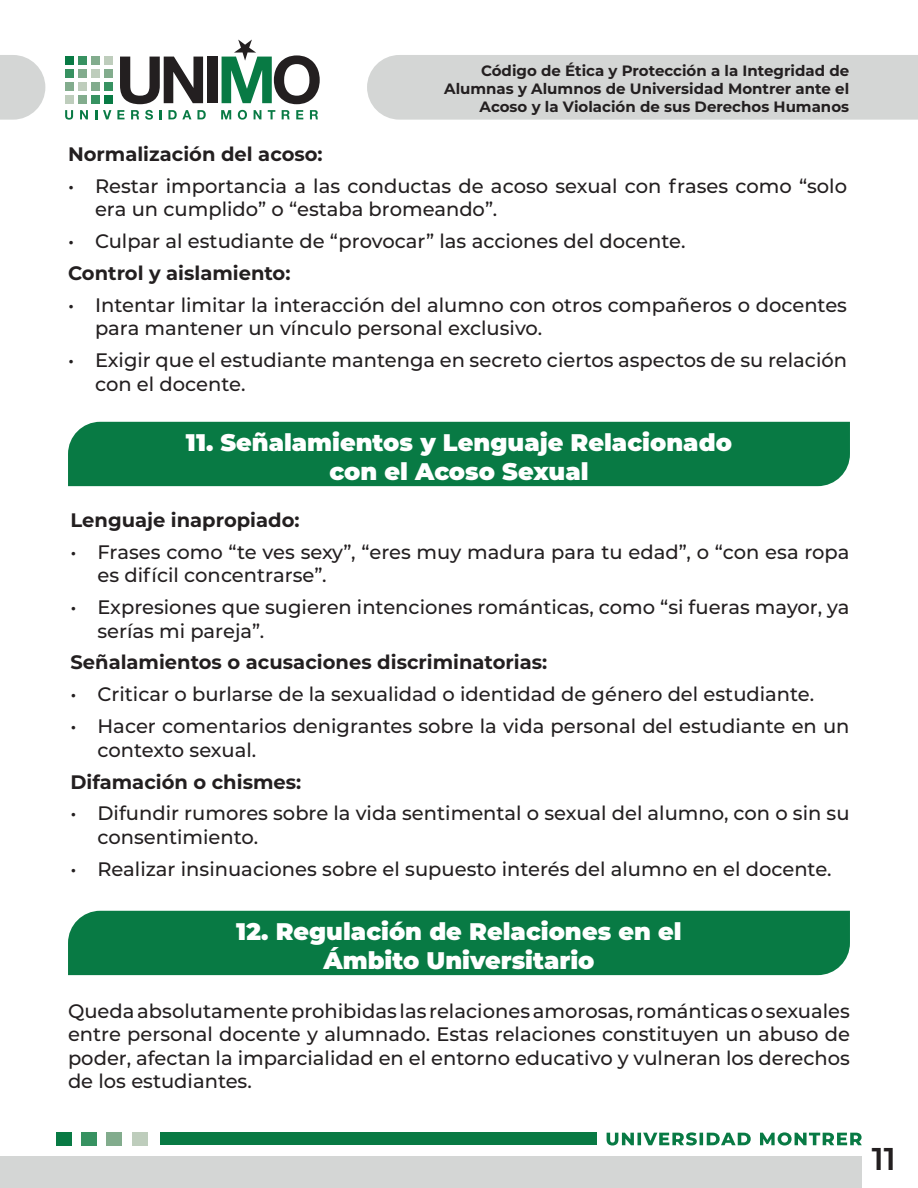
<style>
.page{position:relative;width:918px;height:1188px;background:#fff}
.page>*{position:absolute;margin:0;border:0;box-sizing:border-box;transform-origin:0 0}
.t1{font:600 31.5px "Montserrat";color:#231f20}
.t2{font:900 24px/28.8px "Montserrat";color:#fff;text-align:center}
.t3{font:500 19.5px/23.4px "Montserrat";color:#231f20}
.t4{font:700 19.5px "Montserrat";color:#231f20}
.t5{font:700 15px/18px "Montserrat";color:#231f20;text-align:right}
</style>
<div class="page">
<svg style="left:0;top:55px;width:45px;height:65px;background:#dadcdb"></svg>
<div style="left:367px;top:55px;width:551px;height:65px;background:#d4d6d5"></div>
<div style="left:160px;top:1132px;width:437px;height:13px;background:#087a44"></div>
<div style="left:56px;top:1132px;width:16px;height:14px;background:#087a44"></div>
<div style="left:81px;top:1132px;width:16px;height:14px;background:#379261"></div>
<div style="left:106px;top:1132px;width:16px;height:14px;background:#82ac8d"></div>
<div style="left:132px;top:1132px;width:16px;height:14px;background:#becdbc"></div>
<svg style="left:607px;top:1132px;width:255px;height:14px"></svg>
<div style="left:65px;top:56px;width:8px;height:9px;background:#087a44"></div>
<div style="left:78px;top:56px;width:8px;height:9px;background:#379261"></div>
<div style="left:91px;top:56px;width:8px;height:9px;background:#82ac8d"></div>
<div style="left:104px;top:56px;width:8px;height:9px;background:#becdbc"></div>
<div style="left:65px;top:70px;width:8px;height:8px;background:#379261"></div>
<div style="left:78px;top:70px;width:8px;height:8px;background:#82ac8d"></div>
<div style="left:91px;top:70px;width:8px;height:8px;background:#becdbc"></div>
<div style="left:104px;top:70px;width:8px;height:8px;background:#82ac8d"></div>
<div style="left:65px;top:83px;width:8px;height:8px;background:#82ac8d"></div>
<div style="left:78px;top:83px;width:8px;height:8px;background:#becdbc"></div>
<div style="left:91px;top:83px;width:8px;height:8px;background:#82ac8d"></div>
<div style="left:104px;top:83px;width:8px;height:8px;background:#379261"></div>
<div style="left:65px;top:96px;width:8px;height:8px;background:#becdbc"></div>
<div style="left:78px;top:96px;width:8px;height:8px;background:#82ac8d"></div>
<div style="left:91px;top:96px;width:8px;height:8px;background:#379261"></div>
<div style="left:104px;top:96px;width:8px;height:8px;background:#087a44"></div>
<svg style="left:120px;top:57px;width:83px;height:47px"></svg>
<div style="left:207px;top:57px;width:10px;height:46px;background:#231f20"></div>
<svg style="left:65px;top:110px;width:8px;height:10px"></svg>
<svg style="left:80px;top:110px;width:8px;height:9px"></svg>
<svg style="left:95px;top:110px;width:16px;height:9px"></svg>
<svg style="left:117px;top:110px;width:8px;height:9px"></svg>
<svg style="left:131px;top:110px;width:8px;height:9px"></svg>
<svg style="left:145px;top:110px;width:8px;height:10px"></svg>
<svg style="left:159px;top:110px;width:3px;height:9px"></svg>
<svg style="left:168px;top:110px;width:23px;height:9px"></svg>
<svg style="left:197px;top:110px;width:9px;height:9px"></svg>
<svg style="left:221px;top:110px;width:10px;height:9px"></svg>
<svg style="left:238px;top:110px;width:9px;height:10px"></svg>
<svg style="left:254px;top:110px;width:7px;height:9px"></svg>
<svg style="left:268px;top:110px;width:7px;height:9px"></svg>
<svg style="left:282px;top:110px;width:8px;height:9px"></svg>
<svg style="left:296px;top:110px;width:7px;height:9px"></svg>
<svg style="left:310px;top:110px;width:8px;height:9px"></svg>
<svg style="left:222px;top:40px;width:98px;height:64px"></svg>
<div style="left:0;top:1157px;width:862px;height:31px;background:#d4d6d5"></div>
<div style="left:68px;top:422px;width:782px;height:64px;background:#087a44"></div>
<div style="left:68px;top:911px;width:782px;height:64px;background:#087a44"></div>
<p class="t5" style="left:444px;top:61px;width:407px">Código de Ética y Protección a la Integridad de<br>Alumnas y Alumnos de Universidad Montrer ante el<br>Acoso y la Violación de sus Derechos Humanos</p>
<p class="t4" style="left:68px;top:140px;width:256px">Normalización del acoso:</p>
<p class="t3" style="left:95px;top:174px;width:754px;text-indent:-27px">• Restar importancia a las conductas de acoso sexual con frases como “solo era un cumplido” o “estaba bromeando”.</p>
<p class="t3" style="left:68px;top:229px;width:619px">• Culpar al estudiante de “provocar” las acciones del docente.</p>
<p class="t4" style="left:68px;top:259px;width:224px">Control y aislamiento:</p>
<p class="t3" style="left:95px;top:293px;width:754px;text-indent:-27px">• Intentar limitar la interacción del alumno con otros compañeros o docentes para mantener un vínculo personal exclusivo.</p>
<p class="t3" style="left:95px;top:348px;width:754px;text-indent:-27px">• Exigir que el estudiante mantenga en secreto ciertos aspectos de su relación con el docente.</p>
<p class="t2" style="left:186px;top:427px;width:548px">11. Señalamientos y Lenguaje Relacionado con el Acoso Sexual</p>
<p class="t4" style="left:70px;top:506px;width:231px">Lenguaje inapropiado:</p>
<p class="t3" style="left:97px;top:539px;width:754px;text-indent:-27px">• Frases como “te ves sexy”, “eres muy madura para tu edad”, o “con esa ropa es difícil concentrarse”.</p>
<p class="t3" style="left:97px;top:595px;width:753px;text-indent:-27px">• Expresiones que sugieren intenciones románticas, como “si fueras mayor, ya serías mi pareja”.</p>
<p class="t4" style="left:70px;top:648px;width:478px">Señalamientos o acusaciones discriminatorias:</p>
<p class="t3" style="left:70px;top:682px;width:745px">• Criticar o burlarse de la sexualidad o identidad de género del estudiante.</p>
<p class="t3" style="left:97px;top:714px;width:754px;text-indent:-27px">• Hacer comentarios denigrantes sobre la vida personal del estudiante en un contexto sexual.</p>
<p class="t4" style="left:70px;top:768px;width:232px">Difamación o chismes:</p>
<p class="t3" style="left:97px;top:801px;width:754px;text-indent:-27px">• Difundir rumores sobre la vida sentimental o sexual del alumno, con o sin su consentimiento.</p>
<p class="t3" style="left:70px;top:856px;width:763px">• Realizar insinuaciones sobre el supuesto interés del alumno en el docente.</p>
<p class="t2" style="left:236px;top:916px;width:447px">12. Regulación de Relaciones en el<br>Ámbito Universitario</p>
<p class="t3" style="left:68px;top:998px;width:783px;text-align:justify">Queda absolutamente prohibidas las relaciones amorosas, románticas o sexuales entre personal docente y alumnado. Estas relaciones constituyen un abuso de poder, afectan la imparcialidad en el entorno educativo y vulneran los derechos de los estudiantes.</p>
<h1 class="t1" style="left:872px;top:1136px;width:26px">11</h1>
</div>
